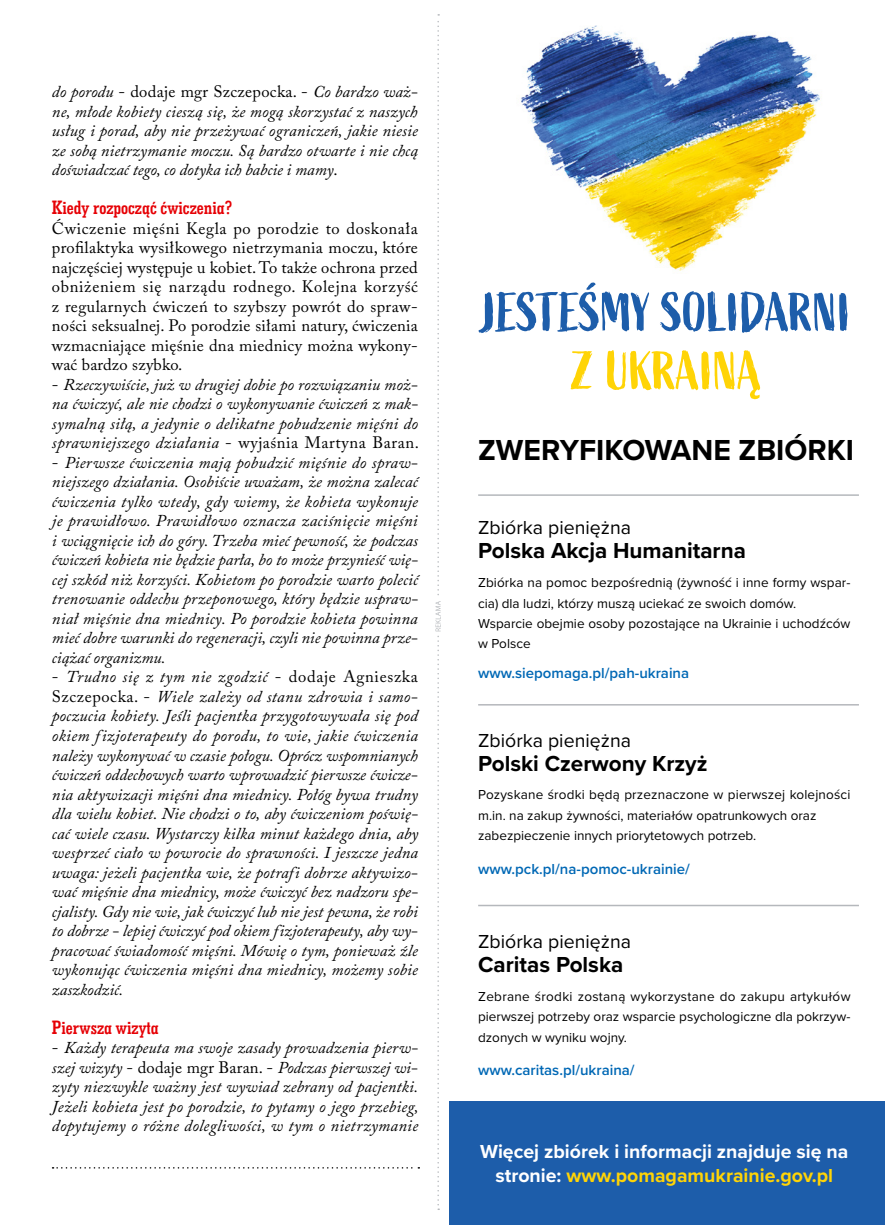
<style>
.page{position:relative;width:885px;height:1225px;background:#fff}
.page>*{position:absolute;margin:0;border:0;box-sizing:border-box;transform-origin:0 0}
.t1{font:700 30px "Proxima Nova";color:#000}
.t2{font:700 22.5px "Proxima Nova";color:#000}
.t3{font:700 19.5px/24px "Proxima Nova";color:#fff;text-align:center}
.t4{font:19.5px "Proxima Nova";color:#000}
.t5{font:19.5px "Geo Slab 703 Bd Cn EU Normal";color:#e60005}
.t6{font:italic 16.5px/19.5px "Adobe Caslon Pro";letter-spacing:.01em;color:#000;text-align:justify}
.t7{font:16.5px/19.5px "Adobe Caslon Pro";letter-spacing:.02em;color:#000;text-align:justify}
.t8{font:600 15px "Proxima Nova";color:#0068b5}
.t9{font:13.5px/20.2px "Proxima Nova";color:#000}
.s1{font-style:normal}
.s2{color:#ffd406}
</style>
<div class="page">
<svg style="left:53px;top:1167px;width:366px;height:1px"></svg>
<div style="left:449px;top:1101px;width:435px;height:124px;background:#1d5daa"></div>
<hr style="left:478px;top:704px;width:380px;height:1px;background:#b5b8bc">
<hr style="left:478px;top:494px;width:380px;height:2px;background:#b5b8bc">
<hr style="left:478px;top:904px;width:380px;height:2px;background:#b5b8bc">
<img style="left:521px;top:25px;width:299px;height:246px">
<svg style="left:570px;top:350px;width:190px;height:49px"></svg>
<svg style="left:478px;top:282px;width:369px;height:51px"></svg>
<svg style="left:440px;top:601px;width:1px;height:31px"></svg>
<svg style="left:435px;top:14px;width:5px;height:1196px"></svg>
<p class="t6" style="left:52px;top:82px;width:367px">do porodu <span class="s1">- dodaje mgr Szczepocka. -</span> Co bardzo waż&shy;ne, młode kobiety cieszą się, że mogą skorzystać z naszych usług i porad, aby nie przeżywać ograniczeń, jakie niesie ze sobą nietrzymanie moczu. Są bardzo otwarte i nie chcą doświadczać tego, co dotyka ich babcie i mamy<span class="s1">.</span></p>
<p class="t5" style="left:52px;top:195px;width:182px">Kiedy rozpocząć ćwiczenia?</p>
<p class="t7" style="left:52px;top:218px;width:367px">Ćwiczenie mięśni Kegla po porodzie to doskonała profilaktyka wysiłkowego nietrzymania moczu, które najczęściej występuje u kobiet. To także ochrona przed obniżeniem się narządu rodnego. Kolejna korzyść z regularnych ćwiczeń to szybszy powrót do spraw&shy;ności seksualnej. Po porodzie siłami natury, ćwiczenia wzmacniające mięśnie dna miednicy można wykony&shy;wać bardzo szybko.</p>
<p class="t6" style="left:52px;top:374px;width:368px"><span class="s1">-</span> Rzeczywiście, już w drugiej dobie po rozwiązaniu moż&shy;na ćwiczyć, ale nie chodzi o wykonywanie ćwiczeń z mak&shy;symalną siłą, a jedynie o delikatne pobudzenie mięśni do sprawniejszego działania <span class="s1">- wyjaśnia Martyna Baran.</span></p>
<p class="t6" style="left:52px;top:452px;width:367px"><span class="s1">-</span> Pierwsze ćwiczenia mają pobudzić mięśnie do spraw&shy;niejszego działania. Osobiście uważam, że można zalecać ćwiczenia tylko wtedy, gdy wiemy, że kobieta wykonuje je prawidłowo. Prawidłowo oznacza zaciśnięcie mięśni i wciągnięcie ich do góry. Trzeba mieć pewność, że podczas ćwiczeń kobieta nie będzie parła, bo to może przynieść wię&shy;cej szkód niż korzyści. Kobietom po porodzie warto polecić trenowanie oddechu przeponowego, który będzie uspraw&shy;niał mięśnie dna miednicy. Po porodzie kobieta powinna mieć dobre warunki do regeneracji, czyli nie powinna prze&shy;ciążać organizmu.</p>
<p class="t6" style="left:52px;top:667px;width:367px"><span class="s1">-</span> Trudno się z tym nie zgodzić <span class="s1">- dodaje Agnieszka Szczepocka. -</span> Wiele zależy od stanu zdrowia i samo&shy;poczucia kobiety. Jeśli pacjentka przygotowywała się pod okiem fizjoterapeuty do porodu, to wie, jakie ćwiczenia należy wykonywać w czasie połogu. Oprócz wspomnianych ćwiczeń oddechowych warto wprowadzić pierwsze ćwicze&shy;nia aktywizacji mięśni dna miednicy. Połóg bywa trudny dla wielu kobiet. Nie chodzi o to, aby ćwiczeniom poświę&shy;cać wiele czasu. Wystarczy kilka minut każdego dnia, aby wesprzeć ciało w powrocie do sprawności. I jeszcze jedna uwaga: jeżeli pacjentka wie, że potrafi dobrze aktywizo&shy;wać mięśnie dna miednicy, może ćwiczyć bez nadzoru spe&shy;cjalisty. Gdy nie wie, jak ćwiczyć lub nie jest pewna, że robi to dobrze - lepiej ćwiczyć pod okiem fizjoterapeuty, aby wy&shy;pracować świadomość mięśni. Mówię o tym, ponieważ źle wykonując ćwiczenia mięśni dna miednicy, możemy sobie zaszkodzić.</p>
<p class="t5" style="left:52px;top:1014px;width:108px">Pierwsza wizyta</p>
<p class="t6" style="left:52px;top:1037px;width:368px"><span class="s1">-</span> Każdy terapeuta ma swoje zasady prowadzenia pierw&shy;szej wizyty <span class="s1">- dodaje mgr Baran. -</span> Podczas pierwszej wi&shy;zyty niezwykle ważny jest wywiad zebrany od pacjentki.<br>Jeżeli kobieta jest po porodzie, to pytamy o jego przebieg, dopytujemy o różne dolegliwości, w tym o nietrzymanie</p>
<h1 class="t1" style="left:478px;top:427px;width:377px">ZWERYFIKOWANE ZBIÓRKI</h1>
<p class="t4" style="left:478px;top:513px;width:154px">Zbiórka pieniężna</p>
<h2 class="t2" style="left:478px;top:534px;width:269px">Polska Akcja Humanitarna</h2>
<p class="t9" style="left:478px;top:572px;width:374px">Zbiórka na pomoc bezpośrednią (żywność i inne formy wspar&shy;cia) dla ludzi, którzy muszą uciekać ze swoich domów.<br>Wsparcie obejmie osoby pozostające na Ukrainie i uchodźców w Polsce</p>
<p class="t8" style="left:478px;top:662px;width:212px">www.siepomaga.pl/pah-ukraina</p>
<p class="t4" style="left:478px;top:725px;width:154px">Zbiórka pieniężna</p>
<h2 class="t2" style="left:478px;top:746px;width:231px">Polski Czerwony Krzyż</h2>
<p class="t9" style="left:478px;top:784px;width:374px">Pozyskane środki będą przeznaczone w pierwszej kolejności m.in. na zakup żywności, materiałów opatrunkowych oraz zabezpieczenie innych priorytetowych potrzeb.</p>
<p class="t8" style="left:478px;top:857px;width:213px">www.pck.pl/na-pomoc-ukrainie/</p>
<p class="t4" style="left:478px;top:927px;width:154px">Zbiórka pieniężna</p>
<h2 class="t2" style="left:478px;top:948px;width:147px">Caritas Polska</h2>
<p class="t9" style="left:478px;top:986px;width:374px;text-align:justify">Zebrane środki zostaną wykorzystane do zakupu artykułów pierwszej potrzeby oraz wsparcie psychologiczne dla pokrzyw&shy;dzonych w wyniku wojny.</p>
<p class="t8" style="left:478px;top:1059px;width:158px">www.caritas.pl/ukraina/</p>
<p class="t3" style="left:480px;top:1139px;width:370px">Więcej zbiórek i informacji znajduje się na stronie: <span class="s2">www.pomagamukrainie.gov.pl</span></p>
</div>
